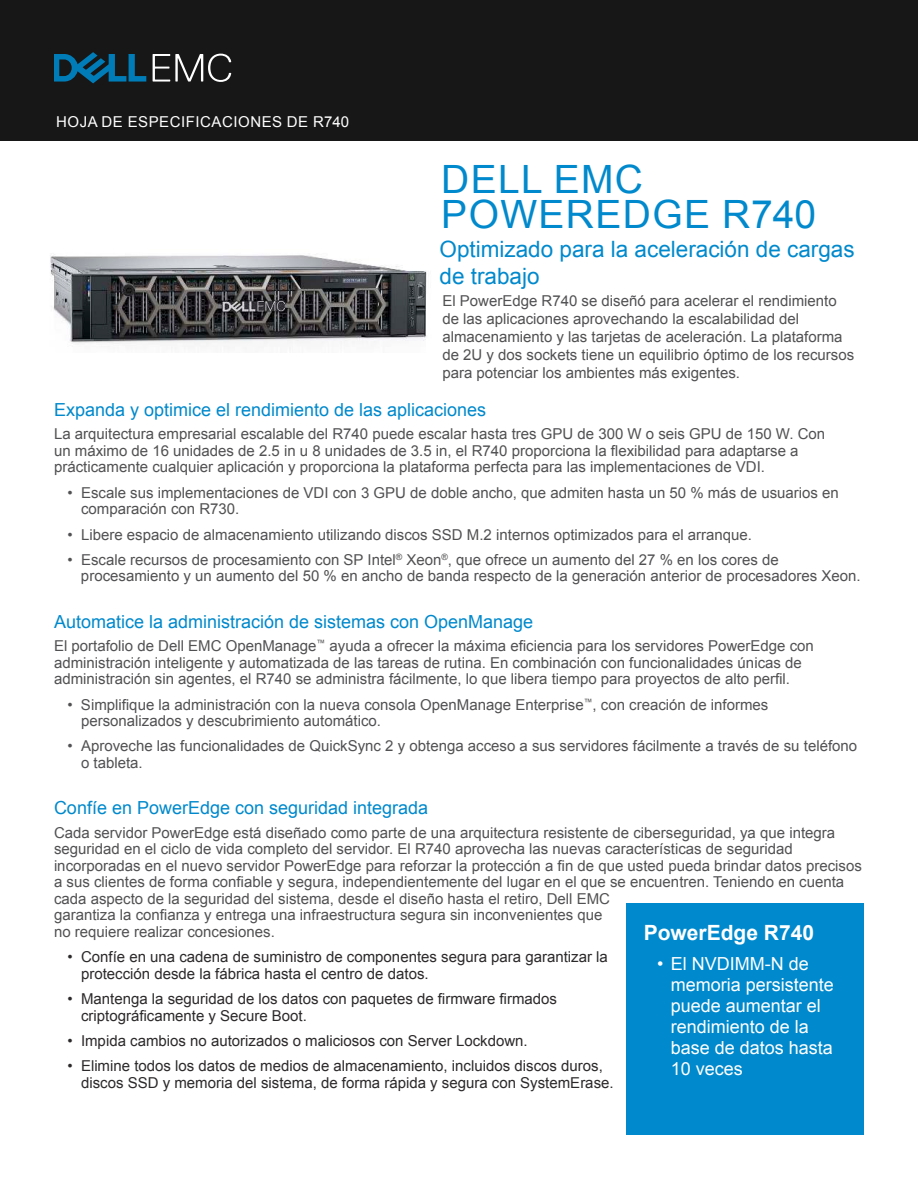
<style>
.page{position:relative;width:918px;height:1188px;background:#fff}
.page>*{position:absolute;margin:0;border:0;box-sizing:border-box;transform-origin:0 0}
.t1{font:39px/35.7px "Arial";letter-spacing:.035em;color:#0089cc}
.t2{font:22.5px/27px "Arial";color:#0089cc}
.t3{font:700 21px "Arial";color:#fff}
.t4{font:18px "Arial";color:#0089cc}
.t5{font:18px/21px "Arial";color:#fff}
.t6{font:15px/16.5px "Arial";color:#515153}
.t7{font:15px/16.5px "Arial";color:#2c292a}
.t8{font:15px "Arial";letter-spacing:.035em;color:#fff}
</style>
<div class="page">
<div style="left:0;top:0;width:918px;height:141px;background:#171717"></div>
<svg style="left:153px;top:54px;width:78px;height:28px"></svg>
<svg style="left:55px;top:52px;width:91px;height:31px"></svg>
<div style="left:626px;top:903px;width:238px;height:231px;background:#0089cc"></div>
<img style="left:50px;top:254px;width:377px;height:94px">
<p class="t8" style="left:56px;top:116px;width:294px">HOJA DE ESPECIFICACIONES DE R740</p>
<h1 class="t1" style="left:441px;top:165px;width:376px">DELL EMC<br>POWEREDGE R740</h1>
<h2 class="t2" style="left:440px;top:238px;width:417px">Optimizado para la aceleración de cargas de trabajo</h2>
<p class="t6" style="left:442px;top:292px;width:413px;line-height:18px">El PowerEdge R740 se diseñó para acelerar el rendimiento de las aplicaciones aprovechando la escalabilidad del almacenamiento y las tarjetas de aceleración. La plataforma de 2U y dos sockets tiene un equilibrio óptimo de los recursos para potenciar los ambientes más exigentes.</p>
<p class="t4" style="left:54px;top:403px;width:434px">Expanda y optimice el rendimiento de las aplicaciones</p>
<p class="t6" style="left:54px;top:427px;width:773px">La arquitectura empresarial escalable del R740 puede escalar hasta tres GPU de 300 W o seis GPU de 150 W. Con un máximo de 16 unidades de 2.5 in u 8 unidades de 3.5 in, el R740 proporciona la lexibilidad para adaptarse a prácticamente cualquier aplicación y proporciona la plataforma perfecta para las implementaciones de VDI.</p>
<p class="t6" style="left:81px;top:485px;width:759px;text-indent:-14px">• Escale sus implementaciones de VDI con 3 GPU de doble ancho, que admiten hasta un 50 % más de usuarios en comparación con R730.</p>
<p class="t6" style="left:68px;top:527px;width:686px">• Libere espacio de almacenamiento utilizando discos SSD M.2 internos optimizados para el arranque.</p>
<p class="t6" style="left:81px;top:553px;width:781px;text-indent:-13px">• Escale recursos de procesamiento con SP Intel<sup>®</sup> Xeon<sup>®</sup>, que ofrece un aumento del 27 % en los cores de procesamiento y un aumento del 50 % en ancho de banda respecto de la generación anterior de procesadores Xeon.</p>
<p class="t4" style="left:54px;top:615px;width:481px">Automatice la administración de sistemas con OpenManage</p>
<p class="t6" style="left:54px;top:639px;width:761px">El portafolio de Dell EMC OpenManage<sup>™</sup> ayuda a ofrecer la máxima eiciencia para los servidores PowerEdge con administración inteligente y automatizada de las tareas de rutina. En combinación con funcionalidades únicas de administración sin agentes, el R740 se administra fácilmente, lo que libera tiempo para proyectos de alto peril.</p>
<p class="t6" style="left:81px;top:697px;width:689px;text-indent:-14px">• Simpliique la administración con la nueva consola OpenManage Enterprise<sup>™</sup>, con creación de informes personalizados y descubrimiento automático.</p>
<p class="t6" style="left:81px;top:739px;width:778px;text-indent:-14px">• Aproveche las funcionalidades de QuickSync 2 y obtenga acceso a sus servidores fácilmente a través de su teléfono o tableta.</p>
<p class="t4" style="left:54px;top:796px;width:376px">Confíe en PowerEdge con seguridad integrada</p>
<p class="t6" style="left:54px;top:824px;width:809px">Cada servidor PowerEdge está diseñado como parte de una arquitectura resistente de ciberseguridad, ya que integra seguridad en el ciclo de vida completo del servidor. El R740 aprovecha las nuevas características de seguridad incorporadas en el nuevo servidor PowerEdge para reforzar la protección a in de que usted pueda brindar datos precisos a sus clientes de forma coniable y segura, independientemente del lugar en el que se encuentren. Teniendo en cuenta cada aspecto de la seguridad del sistema, desde el diseño hasta el retiro, Dell EMC<br>garantiza la conianza y entrega una infraestructura segura sin inconvenientes que<br>no requiere realizar concesiones.</p>
<p class="t7" style="left:81px;top:950px;width:528px;text-indent:-14px">• Confíe en una cadena de suministro de componentes segura para garantizar la protección desde la fábrica hasta el centro de datos.</p>
<p class="t7" style="left:81px;top:992px;width:478px;text-indent:-14px">• Mantenga la seguridad de los datos con paquetes de irmware irmados criptográicamente y Secure Boot.</p>
<p class="t7" style="left:68px;top:1034px;width:462px">• Impida cambios no autorizados o maliciosos con Server Lockdown.</p>
<p class="t7" style="left:81px;top:1059px;width:534px;text-indent:-14px">• Elimine todos los datos de medios de almacenamiento, incluidos discos duros, discos SSD y memoria del sistema, de forma rápida y segura con SystemErase.</p>
<h3 class="t3" style="left:644px;top:925px;width:172px">PowerEdge R740</h3>
<p class="t5" style="left:671px;top:954px;width:165px;text-indent:-14px">• El NVDIMM-N de memoria persistente puede aumentar el rendimiento de la base de datos hasta<br>10 veces</p>
</div>
